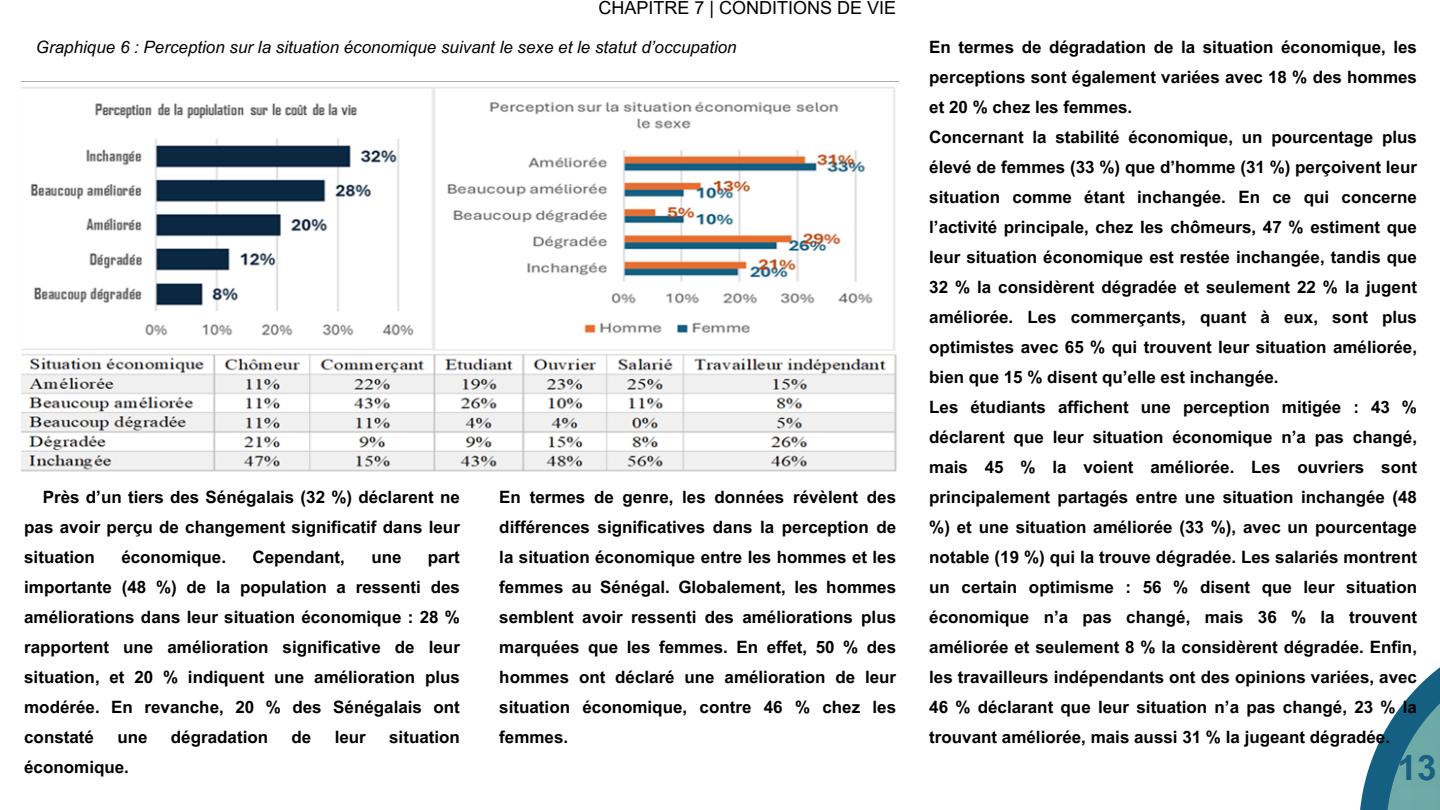
<style>
.page{position:relative;width:1440px;height:810px;background:#fff}
.page>*{position:absolute;margin:0;border:0;box-sizing:border-box;transform-origin:0 0}
.t1{font:700 35px "Arial MT Pro";color:#196082}
.t2{font:18px "Arial MT Pro";color:#000}
.t3{font:700 17px/30px "Arial MT Pro";color:#000;text-align:justify}
.t4{font:italic 17px "Arial MT Pro";color:#000}
</style>
<div class="page">
<img style="left:22px;top:81px;width:876px;height:391px">
<svg style="left:1360px;top:729px;width:26px;height:81px;fill:#156082"></svg>
<img style="left:1386px;top:667px;width:54px;height:143px">
<h2 class="t2" style="left:598px;top:1px;width:299px">CHAPITRE 7 | CONDITIONS DE VIE</h2>
<p class="t4" style="left:36px;top:41px;width:702px">Graphique 6 : Perception sur la situation économique suivant le sexe et le statut d’occupation</p>
<p class="t3" style="left:24px;top:484px;width:437px;text-indent:19px">Près d’un tiers des Sénégalais (32 %) déclarent ne pas avoir perçu de changement significatif dans leur situation</p>
<p class="t3" style="left:121px;top:544px;width:106px">économique.</p>
<p class="t3" style="left:252px;top:544px;width:94px">Cependant,</p>
<p class="t3" style="left:371px;top:544px;width:32px">une</p>
<p class="t3" style="left:24px;top:544px;width:437px;text-indent:404px">part importante (48 %) de la population a ressenti des améliorations dans leur situation économique : 28 % rapportent une amélioration significative de leur situation, et 20 % indiquent une amélioration plus modérée. En revanche, 20 % des Sénégalais ont constaté</p>
<p class="t3" style="left:117px;top:724px;width:32px">une</p>
<p class="t3" style="left:171px;top:724px;width:99px">dégradation</p>
<p class="t3" style="left:292px;top:724px;width:21px">de</p>
<p class="t3" style="left:335px;top:724px;width:33px">leur</p>
<p class="t3" style="left:389px;top:724px;width:72px">situation</p>
<p class="t3" style="left:24px;top:754px;width:106px">économique.</p>
<h2 class="t3" style="left:499px;top:484px;width:398px">En termes de genre, les données révèlent des différences significatives dans la perception de la situation économique entre les hommes et les femmes au Sénégal. Globalement, les hommes semblent avoir ressenti des améliorations plus marquées que les femmes. En effet, 50 % des hommes ont déclaré une amélioration de leur situation économique, contre 46 % chez les femmes.</h2>
<h2 class="t3" style="left:929px;top:34px;width:489px;text-align:left">En termes de dégradation de la situation économique, les perceptions sont également variées avec 18 % des hommes et 20 % chez les femmes.<br>Concernant la stabilité économique, un pourcentage plus élevé de femmes (33 %) que d’homme (31 %) perçoivent leur situation comme étant inchangée. En ce qui concerne l’activité principale, chez les chômeurs, 47 % estiment que leur situation économique est restée inchangée, tandis que 32 % la considèrent dégradée et seulement 22 % la jugent améliorée. Les commerçants, quant à eux, sont plus optimistes avec 65 % qui trouvent leur situation améliorée, bien que 15 % disent qu’elle est inchangée.<br>Les étudiants affichent une perception mitigée : 43 % déclarent que leur situation économique n’a pas changé, mais 45 % la voient améliorée. Les ouvriers sont principalement partagés entre une situation inchangée (48 %) et une situation améliorée (33 %), avec un pourcentage notable (19 %) qui la trouve dégradée. Les salariés montrent un certain optimisme : 56 % disent que leur situation économique n’a pas changé, mais 36 % la trouvent améliorée et seulement 8 % la considèrent dégradée. Enfin, les travailleurs indépendants ont des opinions variées, avec 46 % déclarant que leur situation n’a pas changé, 23 % la trouvant améliorée, mais aussi 31 % la jugeant dégradée.</h2>
<p class="t1" style="left:1398px;top:755px;width:40px">13</p>
</div>
